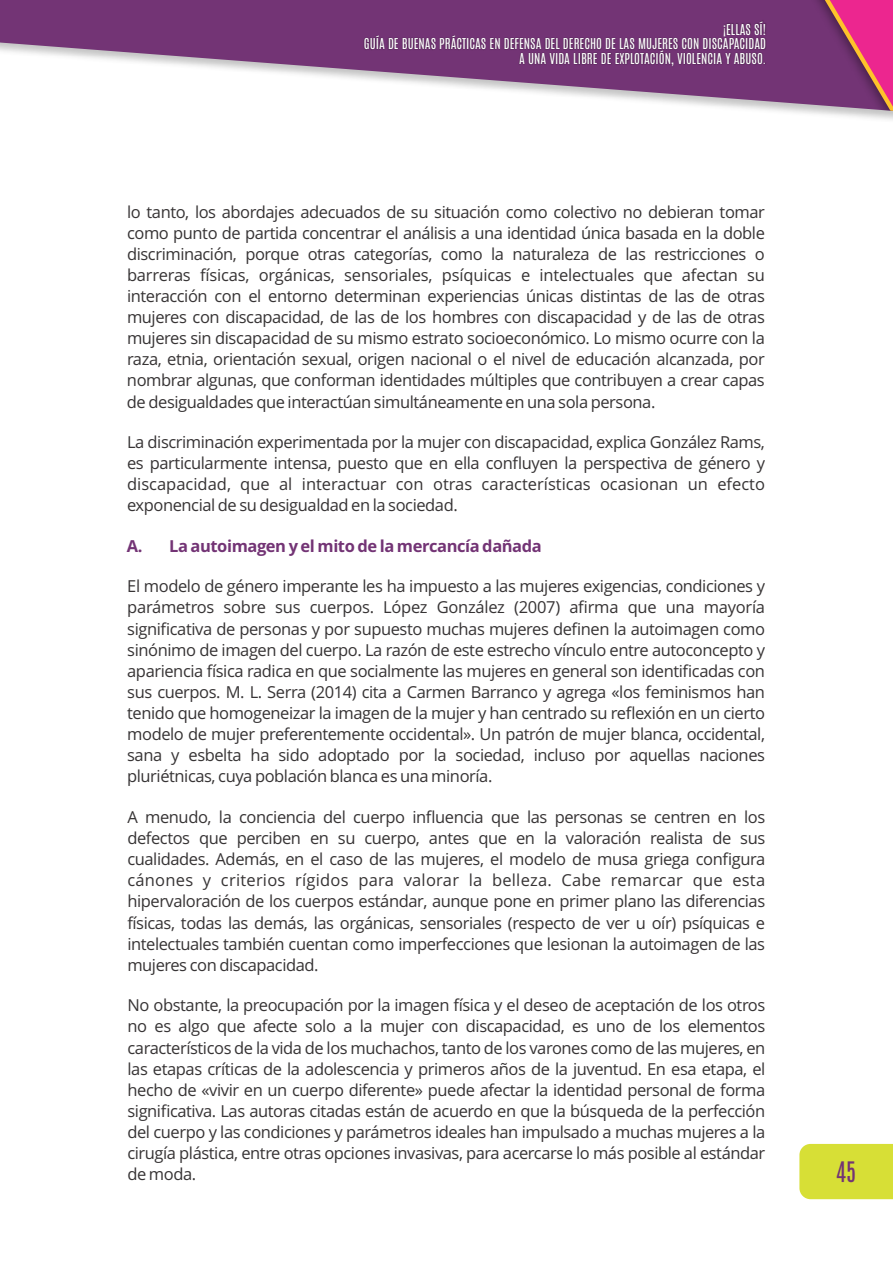
<style>
.page{position:relative;width:893px;height:1263px;background:#fff}
.page>*{position:absolute;margin:0;border:0;box-sizing:border-box;transform-origin:0 0}
.t1{font:24px "Antonio";color:#733475}
.t2{font:16.5px/21.1px "Open Sans";letter-spacing:-.025em;color:#373435;text-align:justify}
.t3{font:700 16.5px "Open Sans";letter-spacing:-.025em;color:#733475}
.t4{font:12.75px/14.7px "Antonio";color:#fefefe;text-align:right}
</style>
<div class="page">
<svg style="left:0;top:0;width:741px;height:108px;fill:#733475"></svg>
<img style="left:741px;top:0;width:15px;height:109px">
<svg style="left:756px;top:0;width:137px;height:115px"></svg>
<img style="left:363px;top:19px;width:406px;height:50px">
<div style="left:799px;top:1144px;width:94px;height:55px;background:#d7df36"></div>
<p class="t4" style="left:364px;top:22px;width:404px">¡ELLAS SÍ!<br>GUÍA DE BUENAS PRÁCTICAS EN DEFENSA DEL DERECHO DE LAS MUJERES CON DISCAPACIDAD<br>A UNA VIDA LIBRE DE EXPLOTACIÓN, VIOLENCIA Y ABUSO.</p>
<p class="t2" style="left:127px;top:203px;width:639px">lo tanto, los abordajes adecuados de su situación como colectivo no debieran tomar como punto de partida concentrar el análisis a una identidad única basada en la doble discriminación, porque otras categorías, como la naturaleza de las restricciones o barreras físicas, orgánicas, sensoriales, psíquicas e intelectuales que afectan su interacción con el entorno determinan experiencias únicas distintas de las de otras mujeres con discapacidad, de las de los hombres con discapacidad y de las de otras mujeres sin discapacidad de su mismo estrato socioeconómico. Lo mismo ocurre con la raza, etnia, orientación sexual, origen nacional o el nivel de educación alcanzada, por nombrar algunas, que conforman identidades múltiples que contribuyen a crear capas de desigualdades que interactúan simultáneamente en una sola persona.</p>
<p class="t2" style="left:127px;top:433px;width:639px">La discriminación experimentada por la mujer con discapacidad, explica González Rams, es particularmente intensa, puesto que en ella confluyen la perspectiva de género y discapacidad, que al interactuar con otras características ocasionan un efecto exponencial de su desigualdad en la sociedad.</p>
<p class="t3" style="left:127px;top:539px;width:416px">A. La autoimagen y el mito de la mercancía dañada</p>
<p class="t2" style="left:127px;top:577px;width:639px">El modelo de género imperante les ha impuesto a las mujeres exigencias, condiciones y parámetros sobre sus cuerpos. López González (2007) afirma que una mayoría significativa de personas y por supuesto muchas mujeres definen la autoimagen como sinónimo de imagen del cuerpo. La razón de este estrecho vínculo entre autoconcepto y apariencia física radica en que socialmente las mujeres en general son identificadas con sus cuerpos. M. L. Serra (2014) cita a Carmen Barranco y agrega «los feminismos han tenido que homogeneizar la imagen de la mujer y han centrado su reflexión en un cierto modelo de mujer preferentemente occidental». Un patrón de mujer blanca, occidental, sana y esbelta ha sido adoptado por la sociedad, incluso por aquellas naciones pluriétnicas, cuya población blanca es una minoría.</p>
<p class="t2" style="left:127px;top:808px;width:639px">A menudo, la conciencia del cuerpo influencia que las personas se centren en los defectos que perciben en su cuerpo, antes que en la valoración realista de sus cualidades. Además, en el caso de las mujeres, el modelo de musa griega configura cánones y criterios rígidos para valorar la belleza. Cabe remarcar que esta hipervaloración de los cuerpos estándar, aunque pone en primer plano las diferencias físicas, todas las demás, las orgánicas, sensoriales (respecto de ver u oír) psíquicas e intelectuales también cuentan como imperfecciones que lesionan la autoimagen de las mujeres con discapacidad.</p>
<p class="t2" style="left:127px;top:996px;width:639px">No obstante, la preocupación por la imagen física y el deseo de aceptación de los otros no es algo que afecte solo a la mujer con discapacidad, es uno de los elementos característicos de la vida de los muchachos, tanto de los varones como de las mujeres, en las etapas críticas de la adolescencia y primeros años de la juventud. En esa etapa, el hecho de «vivir en un cuerpo diferente» puede afectar la identidad personal de forma significativa. Las autoras citadas están de acuerdo en que la búsqueda de la perfección del cuerpo y las condiciones y parámetros ideales han impulsado a muchas mujeres a la cirugía plástica, entre otras opciones invasivas, para acercarse lo más posible al estándar de moda.</p>
<h1 class="t1" style="left:836px;top:1154px;width:22px">45</h1>
</div>
